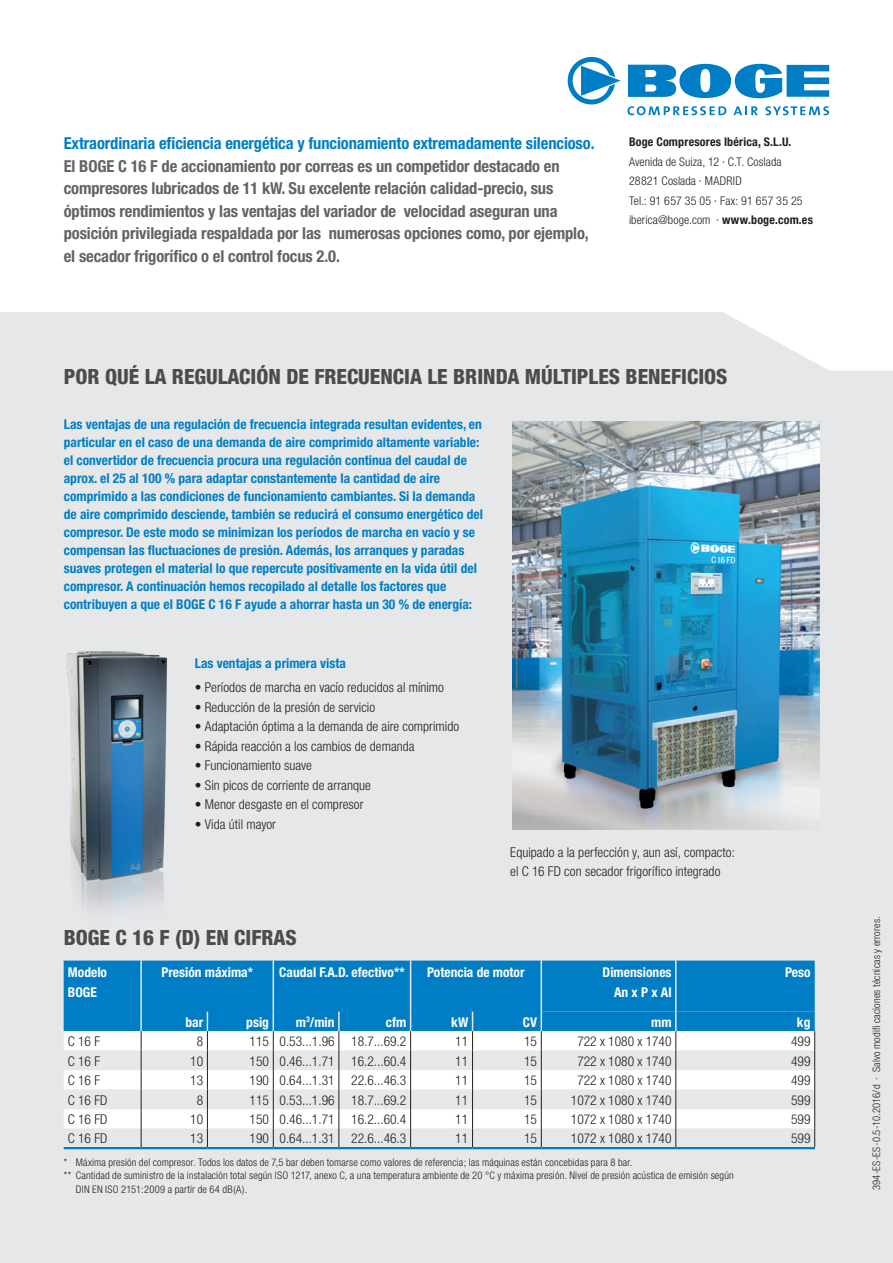
<style>
.page{position:relative;width:893px;height:1263px;background:#fff}
.page>*{position:absolute;margin:0;border:0;box-sizing:border-box;transform-origin:0 0}
.t1{font:800 condensed 21px "Helvetica Neue";color:#4b4c4d}
.t2{font:700 condensed 16.5px/22.5px "Helvetica Neue";letter-spacing:-.005em;color:#636366}
.t3{font:700 condensed 16.5px "Helvetica Neue";letter-spacing:-.005em;color:#007ec5}
.t4{font:700 condensed 13.5px/18px "Helvetica Neue";color:#007ec5}
.t5{font:300 condensed 13.5px/19.5px "Helvetica Neue";color:#231f20}
.t6{font:700 condensed 13.5px/19.5px "Helvetica Neue";color:#fff}
.t7{font:300 condensed 12px/19.5px "Helvetica Neue LT Pro";letter-spacing:.01em;color:#231f20}
.t8{font:700 condensed 12px "Helvetica Neue";letter-spacing:.015em;color:#231f20}
.t9{font:300 condensed 10.5px "Helvetica Neue";letter-spacing:.015em;color:#231f20}
.s1{font-weight:700}
</style>
<div class="page">
<div style="left:0;top:312px;width:893px;height:951px;background:#e6e7e9"></div>
<img style="left:512px;top:421px;width:307px;height:408px">
<img style="left:54px;top:644px;width:165px;height:292px">
<div style="left:64px;top:960px;width:751px;height:71px;background:#007ec5"></div>
<svg style="left:64px;top:1031px;width:477px;height:19px"></svg>
<svg style="left:64px;top:1050px;width:477px;height:97px;fill:#e6e7e9"></svg>
<hr style="left:140px;top:960px;width:2px;height:51px;background:#e6e7e9">
<hr style="left:273px;top:960px;width:1px;height:51px;background:#e6e7e9">
<hr style="left:410px;top:960px;width:1px;height:51px;background:#e6e7e9">
<hr style="left:541px;top:960px;width:1px;height:51px;background:#e6e7e9">
<hr style="left:140px;top:1011px;width:2px;height:20px;background:#e6e7e9">
<hr style="left:338px;top:1011px;width:2px;height:20px;background:#e6e7e9">
<hr style="left:64px;top:1147px;width:77px;height:2px;background:#007ec5">
<hr style="left:141px;top:1147px;width:66px;height:2px;background:#007ec5">
<hr style="left:207px;top:1147px;width:66px;height:2px;background:#007ec5">
<hr style="left:273px;top:1147px;width:66px;height:2px;background:#007ec5">
<hr style="left:339px;top:1147px;width:72px;height:2px;background:#007ec5">
<hr style="left:411px;top:1147px;width:62px;height:2px;background:#007ec5">
<hr style="left:473px;top:1147px;width:68px;height:2px;background:#007ec5">
<hr style="left:541px;top:1147px;width:135px;height:2px;background:#007ec5">
<hr style="left:675px;top:960px;width:2px;height:51px;background:#e6e7e9">
<svg style="left:141px;top:1031px;width:1px;height:116px"></svg>
<svg style="left:207px;top:1011px;width:1px;height:136px"></svg>
<svg style="left:273px;top:1011px;width:1px;height:136px"></svg>
<svg style="left:339px;top:1031px;width:1px;height:116px"></svg>
<svg style="left:410px;top:1011px;width:1px;height:136px"></svg>
<svg style="left:472px;top:1011px;width:1px;height:136px"></svg>
<svg style="left:541px;top:1011px;width:274px;height:136px"></svg>
<hr style="left:676px;top:1147px;width:139px;height:2px;background:#007ec5">
<svg style="left:568px;top:57px;width:53px;height:47px"></svg>
<svg style="left:628px;top:64px;width:201px;height:34px"></svg>
<svg style="left:627px;top:106px;width:99px;height:9px"></svg>
<svg style="left:733px;top:106px;width:25px;height:9px"></svg>
<svg style="left:765px;top:106px;width:64px;height:9px"></svg>
<p class="t3" style="left:64px;top:133px;width:532px">Extraordinaria eficiencia energética y funcionamiento extremadamente silencioso.</p>
<p class="t2" style="left:64px;top:154px;width:526px">El BOGE C 16 F de accionamiento por correas es un competidor destacado en compresores lubricados de 11 kW. Su excelente relación calidad-precio, sus óptimos rendimientos y las ventajas del variador de velocidad aseguran una posición privilegiada respaldada por las numerosas opciones como, por ejemplo, el secador frigorífico o el control focus 2.0.</p>
<p class="t8" style="left:629px;top:135px;width:164px">Boge Compresores Ibérica, S.L.U.</p>
<p class="t7" style="left:629px;top:152px;width:185px">Avenida de Suiza, 12 · C.T. Coslada<br>28821 Coslada · MADRID<br>Tel.: 91 657 35 05 · Fax: 91 657 35 25 iberica@boge.com · <span class="s1">www.boge.com.es</span></p>
<h1 class="t1" style="left:64px;top:364px;width:665px">POR QUÉ LA REGULACIÓN DE FRECUENCIA LE BRINDA MÚLTIPLES BENEFICIOS</h1>
<p class="t4" style="left:64px;top:415px;width:421px">Las ventajas de una regulación de frecuencia integrada resultan evidentes, en particular en el caso de una demanda de aire comprimido altamente variable: el convertidor de frecuencia procura una regulación continua del caudal de aprox. el 25 al 100 % para adaptar constantemente la cantidad de aire comprimido a las condiciones de funcionamiento cambiantes. Si la demanda de aire comprimido desciende, también se reducirá el consumo energético del compresor. De este modo se minimizan los períodos de marcha en vacío y se compensan las fluctuaciones de presión. Además, los arranques y paradas suaves protegen el material lo que repercute positivamente en la vida útil del compresor. A continuación hemos recopilado al detalle los factores que contribuyen a que el BOGE C 16 F ayude a ahorrar hasta un 30 % de energía:</p>
<p class="t4" style="left:195px;top:654px;width:153px">Las ventajas a primera vista</p>
<p class="t5" style="left:195px;top:678px;width:251px">• Períodos de marcha en vacío reducidos al mínimo</p>
<p class="t5" style="left:195px;top:697px;width:182px">• Reducción de la presión de servicio</p>
<p class="t5" style="left:195px;top:717px;width:266px">• Adaptación óptima a la demanda de aire comprimido</p>
<p class="t5" style="left:195px;top:736px;width:221px">• Rápida reacción a los cambios de demanda</p>
<p class="t5" style="left:195px;top:756px;width:119px">• Funcionamiento suave</p>
<p class="t5" style="left:195px;top:775px;width:178px">• Sin picos de corriente de arranque</p>
<p class="t5" style="left:195px;top:795px;width:170px">• Menor desgaste en el compresor</p>
<p class="t5" style="left:195px;top:814px;width:83px">• Vida útil mayor</p>
<h1 class="t1" style="left:64px;top:925px;width:235px">BOGE C 16 F (D) EN CIFRAS</h1>
<p class="t5" style="left:510px;top:842px;width:226px">Equipado a la perfección y, aun así, compacto: el C 16 FD con secador frigorífico integrado</p>
<p class="t6" style="left:68px;top:962px;width:41px">Modelo<br>BOGE</p>
<p class="t6" style="left:161px;top:962px;width:93px">Presión máxima*</p>
<p class="t6" style="left:279px;top:962px;width:127px">Caudal F.A.D. efectivo**</p>
<p class="t6" style="left:427px;top:962px;width:99px">Potencia de motor</p>
<p class="t6" style="left:603px;top:962px;width:70px;text-align:right">Dimensiones<br>An x P x Al</p>
<p class="t6" style="left:785px;top:962px;width:27px">Peso</p>
<p class="t6" style="left:185px;top:1012px;width:19px">bar</p>
<p class="t6" style="left:246px;top:1012px;width:24px">psig</p>
<p class="t6" style="left:296px;top:1012px;width:40px">m<sup>3</sup>/min</p>
<p class="t6" style="left:386px;top:1012px;width:22px">cfm</p>
<p class="t6" style="left:451px;top:1012px;width:19px">kW</p>
<p class="t6" style="left:523px;top:1012px;width:16px">CV</p>
<p class="t6" style="left:651px;top:1012px;width:22px">mm</p>
<p class="t6" style="left:797px;top:1012px;width:15px">kg</p>
<p class="t5" style="left:68px;top:1031px;width:34px">C 16 F</p>
<p class="t5" style="left:197px;top:1031px;width:8px">8</p>
<p class="t5" style="left:250px;top:1031px;width:158px">115 0.53...1.96 18.7...69.2</p>
<p class="t5" style="left:455px;top:1031px;width:14px">11</p>
<p class="t5" style="left:524px;top:1031px;width:14px">15</p>
<p class="t5" style="left:577px;top:1031px;width:96px">722 x 1080 x 1740</p>
<p class="t5" style="left:791px;top:1031px;width:21px">499</p>
<p class="t5" style="left:68px;top:1051px;width:34px">C 16 F</p>
<p class="t5" style="left:190px;top:1051px;width:14px">10</p>
<p class="t5" style="left:250px;top:1051px;width:158px">150 0.46...1.71 16.2...60.4</p>
<p class="t5" style="left:455px;top:1051px;width:14px">11</p>
<p class="t5" style="left:524px;top:1051px;width:14px">15</p>
<p class="t5" style="left:577px;top:1051px;width:96px">722 x 1080 x 1740</p>
<p class="t5" style="left:791px;top:1051px;width:21px">499</p>
<p class="t5" style="left:68px;top:1070px;width:34px">C 16 F</p>
<p class="t5" style="left:190px;top:1070px;width:14px">13</p>
<p class="t5" style="left:250px;top:1070px;width:158px">190 0.64...1.31 22.6...46.3</p>
<p class="t5" style="left:455px;top:1070px;width:14px">11</p>
<p class="t5" style="left:524px;top:1070px;width:14px">15</p>
<p class="t5" style="left:577px;top:1070px;width:96px">722 x 1080 x 1740</p>
<p class="t5" style="left:791px;top:1070px;width:21px">499</p>
<p class="t5" style="left:68px;top:1090px;width:41px">C 16 FD</p>
<p class="t5" style="left:197px;top:1090px;width:8px">8</p>
<p class="t5" style="left:250px;top:1090px;width:158px">115 0.53...1.96 18.7...69.2</p>
<p class="t5" style="left:455px;top:1090px;width:14px">11</p>
<p class="t5" style="left:524px;top:1090px;width:14px">15</p>
<p class="t5" style="left:571px;top:1090px;width:102px">1072 x 1080 x 1740</p>
<p class="t5" style="left:791px;top:1090px;width:21px">599</p>
<p class="t5" style="left:68px;top:1109px;width:41px">C 16 FD</p>
<p class="t5" style="left:190px;top:1109px;width:14px">10</p>
<p class="t5" style="left:250px;top:1109px;width:158px">150 0.46...1.71 16.2...60.4</p>
<p class="t5" style="left:455px;top:1109px;width:14px">11</p>
<p class="t5" style="left:524px;top:1109px;width:14px">15</p>
<p class="t5" style="left:571px;top:1109px;width:102px">1072 x 1080 x 1740</p>
<p class="t5" style="left:791px;top:1109px;width:21px">599</p>
<p class="t5" style="left:68px;top:1128px;width:41px">C 16 FD</p>
<p class="t5" style="left:190px;top:1128px;width:14px">13</p>
<p class="t5" style="left:250px;top:1128px;width:158px">190 0.64...1.31 22.6...46.3</p>
<p class="t5" style="left:455px;top:1128px;width:14px">11</p>
<p class="t5" style="left:524px;top:1128px;width:14px">15</p>
<p class="t5" style="left:571px;top:1128px;width:102px">1072 x 1080 x 1740</p>
<p class="t5" style="left:791px;top:1128px;width:21px">599</p>
<p class="t9" style="left:64px;top:1156px;width:570px">* Máxima presión del compresor. Todos los datos de 7,5 bar deben tomarse como valores de referencia; las máquinas están concebidas para 8 bar.</p>
<p class="t9" style="left:64px;top:1170px;width:671px">** Cantidad de suministro de la instalación total según ISO 1217, anexo C, a una temperatura ambiente de 20 °C y máxima presión. Nivel de presión acústica de emisión según</p>
<p class="t9" style="left:76px;top:1183px;width:173px">DIN EN ISO 2151:2009 a partir de 64 dB(A).</p>
<p class="t9" style="left:870px;top:1190px;width:275px;rotate:-90deg">394-ES-ES-0.5-10.2016/d · Salvo modifi caciones técnicas y errores.</p>
</div>
